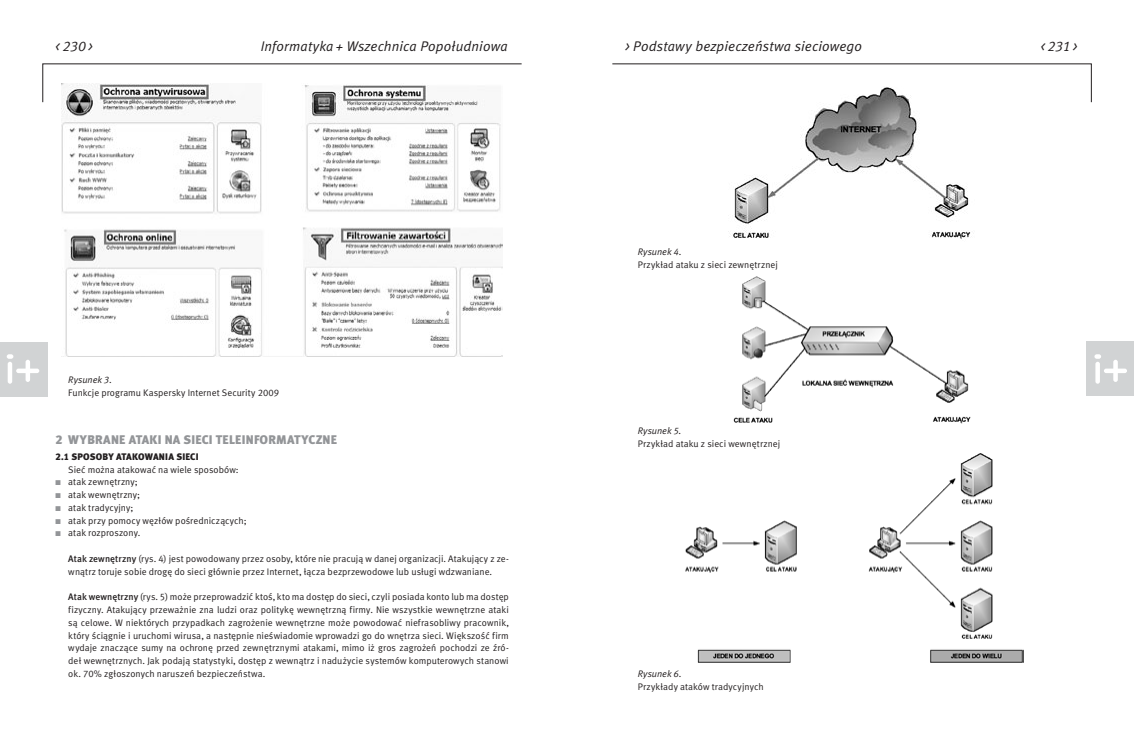
<style>
.page{position:relative;width:1134px;height:738px;background:#fff}
.page>*{position:absolute;margin:0;border:0;box-sizing:border-box;transform-origin:0 0}
.t1{font:italic 14px "Meta Normal CELF";letter-spacing:.01em;color:#221e1f}
.t2{font:12.5px "Meta Black CELF";letter-spacing:.015em;color:#939598}
.t3{font:9.5px/12.8px "Meta Normal CELF";letter-spacing:.005em;color:#221e1f}
.t4{font:italic 9.5px "Meta Normal CELF";color:#221e1f}
.t5{font:9.5px "Meta Black CELF";letter-spacing:.02em;color:#221e1f}
.s1{color:#939598}
.s2{font-family:"Meta Medium CELF"}
</style>
<div class="page">
<svg style="left:42px;top:63px;width:480px;height:40px"></svg>
<svg style="left:612px;top:63px;width:480px;height:40px"></svg>
<div style="left:0;top:341px;width:48px;height:55px;background:#d1d3d4"></div>
<hr style="left:8px;top:361px;width:4px;height:22px;background:#fff;border-radius:2px">
<svg style="left:7px;top:354px;width:32px;height:27px"></svg>
<div style="left:1087px;top:341px;width:47px;height:55px;background:#d1d3d4"></div>
<div style="left:1095px;top:361px;width:5px;height:22px;background:#fff;border-radius:2px"></div>
<svg style="left:1094px;top:354px;width:33px;height:27px"></svg>
<img style="left:729px;top:86px;width:246px;height:153px">
<img style="left:733px;top:276px;width:238px;height:148px">
<img style="left:685px;top:453px;width:339px;height:209px">
<img style="left:61px;top:84px;width:442px;height:272px">
<h1 class="t1" style="left:56px;top:38px;width:39px">&lt; 230 &gt;</h1>
<h1 class="t1" style="left:261px;top:38px;width:249px">Informatyka + Wszechnica Popołudniowa</h1>
<h1 class="t1" style="left:625px;top:38px;width:238px">&gt; Podstawy bezpieczeństwa sieciowego</h1>
<h1 class="t1" style="left:1041px;top:38px;width:38px">&lt; 231 &gt;</h1>
<p class="t4" style="left:68px;top:374px;width:45px">Rysunek 3.</p>
<p class="t3" style="left:68px;top:386px;width:212px">Funkcje programu Kaspersky Internet Security 2009</p>
<h2 class="t2" style="left:56px;top:432px;width:283px">2 WYBRANE ATAKI NA SIECI TELEINFORMATYCZNE</h2>
<p class="t5" style="left:56px;top:450px;width:145px">2.1 SPOSOBY ATAKOWANIA SIECI</p>
<p class="t3" style="left:68px;top:462px;width:172px">Sieć można atakować na wiele sposobów:</p>
<p class="t3" style="left:56px;top:475px;width:84px"><span class="s1">■</span> atak zewnętrzny;</p>
<p class="t3" style="left:56px;top:488px;width:86px"><span class="s1">■</span> atak wewnętrzny;</p>
<p class="t3" style="left:56px;top:501px;width:79px"><span class="s1">■</span> atak tradycyjny;</p>
<p class="t3" style="left:56px;top:513px;width:193px"><span class="s1">■</span> atak przy pomocy węzłów pośredniczących;</p>
<p class="t3" style="left:56px;top:526px;width:86px"><span class="s1">■</span> atak rozproszony.</p>
<p class="t3" style="left:68px;top:552px;width:442px"><span class="s2">Atak zewnętrzny</span> (rys. 4) jest powodowany przez osoby, które nie pracują w danej organizacji. Atakujący z ze&shy;wnątrz toruje sobie drogę do sieci głównie przez Internet, łącza bezprzewodowe lub usługi wdzwaniane.</p>
<p class="t3" style="left:68px;top:590px;width:442px;text-align:justify"><span class="s2">Atak wewnętrzny</span> (rys. 5) może przeprowadzić ktoś, kto ma dostęp do sieci, czyli posiada konto lub ma dostęp fizyczny. Atakujący przeważnie zna ludzi oraz politykę wewnętrzną firmy. Nie wszystkie wewnętrzne ataki są celowe. W niektórych przypadkach zagrożenie wewnętrzne może powodować niefrasobliwy pracownik, który ściągnie i uruchomi wirusa, a następnie nieświadomie wprowadzi go do wnętrza sieci. Większość firm wydaje znaczące sumy na ochronę przed zewnętrznymi atakami, mimo iż gros zagrożeń pochodzi ze źró&shy;deł wewnętrznych. Jak podają statystyki, dostęp z wewnątrz i nadużycie systemów komputerowych stanowi ok. 70% zgłoszonych naruszeń bezpieczeństwa.</p>
<p class="t4" style="left:638px;top:246px;width:45px">Rysunek 4.</p>
<p class="t3" style="left:638px;top:258px;width:142px">Przykład ataku z sieci zewnętrznej</p>
<p class="t4" style="left:638px;top:425px;width:45px">Rysunek 5.</p>
<p class="t3" style="left:638px;top:437px;width:144px">Przykład ataku z sieci wewnętrznej</p>
<p class="t4" style="left:638px;top:667px;width:45px">Rysunek 6.</p>
<p class="t3" style="left:638px;top:679px;width:127px">Przykłady ataków tradycyjnych</p>
</div>
